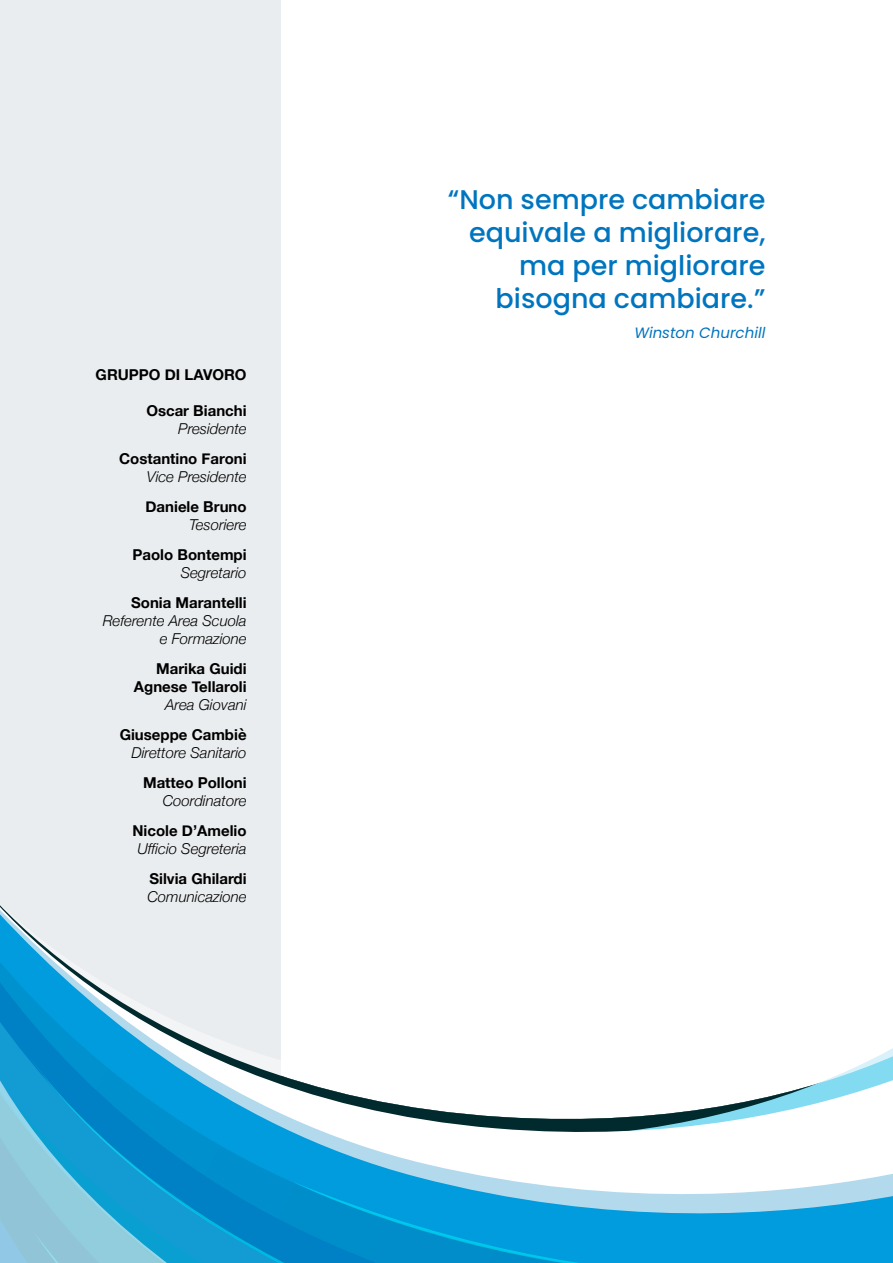
<style>
.page{position:relative;width:893px;height:1263px;background:#fff}
.page>*{position:absolute;margin:0;border:0;box-sizing:border-box;transform-origin:0 0}
.t1{font:500 27px/33px "Poppins";color:#0075bf;text-align:right}
.t2{font:700 15px/18px "Helvetica Neue";color:#000;text-align:right}
.t3{font:italic 300 15px/18px "Helvetica Neue";color:#000;text-align:right}
.t4{font:italic 15px "Poppins";color:#0075bf}
</style>
<div class="page">
<div style="left:0;top:0;width:281px;height:1178px;background:#eaedef"></div>
<svg style="left:0;top:930px;width:893px;height:333px"></svg>
<p class="t2" style="left:96px;top:366px;width:152px">GRUPPO DI LAVORO</p>
<p class="t2" style="left:146px;top:402px;width:102px">Oscar Bianchi</p>
<p class="t3" style="left:178px;top:419px;width:70px">Presidente</p>
<p class="t2" style="left:119px;top:450px;width:129px">Costantino Faroni</p>
<p class="t3" style="left:147px;top:467px;width:101px">Vice Presidente</p>
<p class="t2" style="left:146px;top:498px;width:103px">Daniele Bruno</p>
<p class="t3" style="left:189px;top:515px;width:59px">Tesoriere</p>
<p class="t2" style="left:132px;top:546px;width:116px">Paolo Bontempi</p>
<p class="t3" style="left:181px;top:563px;width:67px">Segretario</p>
<p class="t2" style="left:131px;top:594px;width:117px">Sonia Marantelli</p>
<p class="t3" style="left:103px;top:611px;width:145px">Referente Area Scuola e Formazione</p>
<p class="t2" style="left:134px;top:660px;width:114px">Marika Guidi<br>Agnese Tellaroli</p>
<p class="t3" style="left:165px;top:695px;width:83px">Area Giovani</p>
<p class="t2" style="left:120px;top:726px;width:128px">Giuseppe Cambiè</p>
<p class="t3" style="left:132px;top:743px;width:117px">Direttore Sanitario</p>
<p class="t2" style="left:143px;top:774px;width:105px">Matteo Polloni</p>
<p class="t3" style="left:163px;top:791px;width:85px">Coordinatore</p>
<p class="t2" style="left:133px;top:822px;width:116px">Nicole D’Amelio</p>
<p class="t3" style="left:137px;top:839px;width:111px">Ufficio Segreteria</p>
<p class="t2" style="left:149px;top:870px;width:99px">Silvia Ghilardi</p>
<p class="t3" style="left:147px;top:887px;width:101px">Comunicazione</p>
<h1 class="t1" style="left:448px;top:183px;width:319px">“Non sempre cambiare equivale a migliorare, ma per migliorare bisogna cambiare.”</h1>
<p class="t4" style="left:634px;top:324px;width:133px">Winston Churchill</p>
</div>
